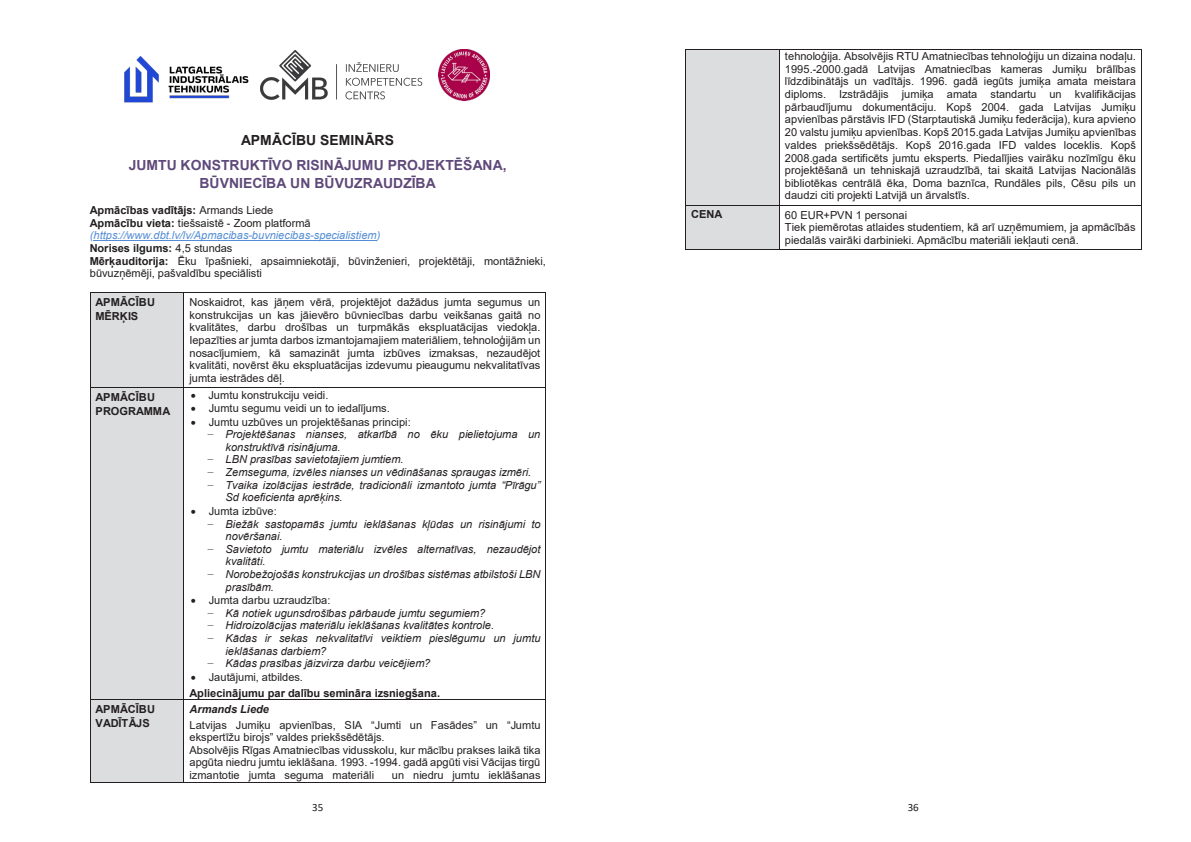
<style>
.page{position:relative;width:1191px;height:842px;background:#fff}
.page>*{position:absolute;margin:0;border:0;box-sizing:border-box;transform-origin:0 0}
.t1{font:700 13.9px/24.5px "Arial";color:#5f497a;text-align:center}
.t2{font:11px/12.7px "Arial";color:#231f20}
.t3{font:italic 11px "Arial";color:#231f20}
.t4{font:700 11px/14.4px "Arial";color:#231f20}
.t5{font:11px "Calibri";color:#231f20}
.s1{color:#231f20}
.s2{font-weight:700}
.s3{font-style:italic;color:#548dd4}
.s4{font-family:"Times New Roman";font-style:normal}
.s5{font-weight:400}
.s6{font-weight:700;font-style:italic}
</style>
<div class="page">
<hr style="left:93px;top:240px;width:284px;height:1px;background:#548dd4">
<div style="left:90px;top:293px;width:94px;height:95px;background:#dcdddf"></div>
<hr style="left:90px;top:293px;width:94px;height:1px;background:#231f20">
<hr style="left:184px;top:293px;width:361px;height:1px;background:#231f20">
<hr style="left:90px;top:293px;width:1px;height:95px;background:#231f20">
<hr style="left:184px;top:293px;width:1px;height:95px;background:#231f20">
<hr style="left:545px;top:293px;width:1px;height:95px;background:#231f20">
<div style="left:90px;top:388px;width:94px;height:311px;background:#dcdddf"></div>
<hr style="left:90px;top:388px;width:94px;height:1px;background:#231f20">
<hr style="left:184px;top:388px;width:361px;height:1px;background:#231f20">
<hr style="left:90px;top:388px;width:1px;height:311px;background:#231f20">
<hr style="left:184px;top:388px;width:1px;height:311px;background:#231f20">
<hr style="left:545px;top:388px;width:1px;height:311px;background:#231f20">
<div style="left:90px;top:700px;width:94px;height:82px;background:#dcdddf"></div>
<hr style="left:90px;top:699px;width:94px;height:1px;background:#231f20">
<hr style="left:184px;top:699px;width:361px;height:1px;background:#231f20">
<hr style="left:90px;top:700px;width:1px;height:82px;background:#231f20">
<hr style="left:90px;top:782px;width:94px;height:1px;background:#231f20">
<hr style="left:184px;top:700px;width:1px;height:82px;background:#231f20">
<hr style="left:184px;top:782px;width:361px;height:1px;background:#231f20">
<hr style="left:545px;top:700px;width:1px;height:82px;background:#231f20">
<img style="left:124px;top:56px;width:125px;height:47px">
<img style="left:260px;top:50px;width:163px;height:50px">
<img style="left:439px;top:50px;width:50px;height:51px">
<div style="left:686px;top:50px;width:93px;height:155px;background:#dcdddf"></div>
<hr style="left:686px;top:50px;width:93px;height:1px;background:#231f20">
<hr style="left:779px;top:50px;width:361px;height:1px;background:#231f20">
<hr style="left:685px;top:50px;width:1px;height:155px;background:#231f20">
<hr style="left:779px;top:50px;width:1px;height:155px;background:#231f20">
<hr style="left:1140px;top:50px;width:1px;height:155px;background:#231f20">
<div style="left:686px;top:205px;width:93px;height:44px;background:#dcdddf"></div>
<hr style="left:686px;top:205px;width:93px;height:1px;background:#231f20">
<hr style="left:779px;top:205px;width:361px;height:1px;background:#231f20">
<hr style="left:685px;top:205px;width:1px;height:44px;background:#231f20">
<hr style="left:686px;top:249px;width:93px;height:1px;background:#231f20">
<hr style="left:779px;top:205px;width:1px;height:44px;background:#231f20">
<hr style="left:779px;top:249px;width:361px;height:1px;background:#231f20">
<hr style="left:1140px;top:205px;width:1px;height:44px;background:#231f20">
<p class="t1" style="left:129px;top:128px;width:379px"><span class="s1">APMĀCĪBU SEMINĀRS<br></span>JUMTU KONSTRUKTĪVO RISINĀJUMU PROJEKTĒŠANA,</p>
<p class="t1" style="left:199px;top:171px;width:238px">BŪVNIECĪBA UN BŪVUZRAUDZĪBA</p>
<p class="t2" style="left:90px;top:204px;width:457px"><span class="s2">Apmācības vadītājs:</span> Armands Liede<br><span class="s2">Apmācību vieta:</span> tiešsaistē - Zoom platformā <span class="s3">(https://www.dbt.lv/lv/Apmacibas-buvniecibas-specialistiem)<br></span><span class="s2">Norises ilgums:</span> 4,5 stundas<br><span class="s2">Mērķauditorija:</span> Ēku īpašnieki, apsaimniekotāji, būvinženieri, projektētāji, montāžnieki, būvuzņēmēji, pašvaldību speciālisti</p>
<p class="t4" style="left:96px;top:295px;width:61px">APMĀCĪBU<br>MĒRĶIS</p>
<p class="t2" style="left:189px;top:296px;width:353px;text-align:justify">Noskaidrot, kas jāņem vērā, projektējot dažādus jumta segumus un konstrukcijas un kas jāievēro būvniecības darbu veikšanas gaitā no kvalitātes, darbu drošības un turpmākās ekspluatācijas viedokļa.<br>Iepazīties ar jumta darbos izmantojamajiem materiāliem, tehnoloģijām un nosacījumiem, kā samazināt jumta izbūves izmaksas, nezaudējot kvalitāti, novērst ēku ekspluatācijas izdevumu pieaugumu nekvalitatīvas jumta iestrādes dēļ.</p>
<p class="t4" style="left:96px;top:390px;width:76px">APMĀCĪBU<br>PROGRAMMA</p>
<p class="t2" style="left:191px;top:389px;width:139px">• Jumtu konstrukciju veidi.</p>
<p class="t2" style="left:191px;top:402px;width:201px">• Jumtu segumu veidi un to iedalījums.</p>
<p class="t2" style="left:191px;top:415px;width:221px">• Jumtu uzbūves un projektēšanas principi:</p>
<p class="t3" style="left:207px;top:427px;width:334px"><span class="s4">−</span> Projektēšanas nianses, atkarībā no ēku pielietojuma un</p>
<p class="t3" style="left:225px;top:440px;width:117px">konstruktīvā risinājuma.</p>
<p class="t3" style="left:207px;top:452px;width:197px"><span class="s4">−</span> LBN prasības savietotajiem jumtiem.</p>
<p class="t3" style="left:207px;top:465px;width:325px"><span class="s4">−</span> Zemseguma, izvēles nianses un vēdināšanas spraugas izmēri.</p>
<p class="t3" style="left:207px;top:478px;width:334px"><span class="s4">−</span> Tvaika izolācijas iestrāde, tradicionāli izmantoto jumta “Pīrāgu”</p>
<p class="t3" style="left:225px;top:490px;width:119px">Sd koeficienta aprēķins.</p>
<p class="t2" style="left:191px;top:505px;width:88px">• Jumta izbūve:</p>
<p class="t3" style="left:207px;top:517px;width:334px"><span class="s4">−</span> Biežāk sastopamās jumtu ieklāšanas kļūdas un risinājumi to</p>
<p class="t3" style="left:225px;top:529px;width:59px">novēršanai.</p>
<p class="t3" style="left:207px;top:542px;width:335px"><span class="s4">−</span> Savietoto jumtu materiālu izvēles alternatīvas, nezaudējot</p>
<p class="t3" style="left:225px;top:554px;width:42px">kvalitāti.</p>
<p class="t3" style="left:207px;top:567px;width:334px"><span class="s4">−</span> Norobežojošās konstrukcijas un drošības sistēmas atbilstoši LBN</p>
<p class="t3" style="left:225px;top:580px;width:50px">prasībām.</p>
<p class="t2" style="left:191px;top:594px;width:141px">• Jumta darbu uzraudzība:</p>
<p class="t3" style="left:207px;top:606px;width:279px"><span class="s4">−</span> Kā notiek ugunsdrošības pārbaude jumtu segumiem?</p>
<p class="t3" style="left:207px;top:618px;width:288px"><span class="s4">−</span> Hidroizolācijas materiālu ieklāšanas kvalitātes kontrole.</p>
<p class="t3" style="left:207px;top:631px;width:334px"><span class="s4">−</span> Kādas ir sekas nekvalitatīvi veiktiem pieslēgumu un jumtu</p>
<p class="t3" style="left:225px;top:644px;width:102px">ieklāšanas darbiem?</p>
<p class="t3" style="left:207px;top:656px;width:224px"><span class="s4">−</span> Kādas prasības jāizvirza darbu veicējiem?</p>
<p class="t4" style="left:189px;top:669px;width:252px;line-height:15.7px">• <span class="s5">Jautājumi, atbildes.<br></span>Apliecinājumu par dalību semināra izsniegšana.</p>
<p class="t4" style="left:96px;top:702px;width:61px">APMĀCĪBU<br>VADĪTĀJS</p>
<p class="t2" style="left:189px;top:701px;width:352px;line-height:15.8px"><span class="s6">Armands Liede<br></span>Latvijas Jumiķu apvienības, SIA “Jumti un Fasādes” un “Jumtu</p>
<p class="t2" style="left:189px;top:731px;width:352px">ekspertīžu birojs” valdes priekšsēdētājs.<br>Absolvējis Rīgas Amatniecības vidusskolu, kur mācību prakses laikā tika apgūta niedru jumtu ieklāšana. 1993. -1994. gadā apgūti visi Vācijas tirgū izmantotie jumta seguma materiāli</p>
<p class="t2" style="left:392px;top:769px;width:150px">un niedru jumtu ieklāšanas</p>
<p class="t5" style="left:312px;top:800px;width:13px">35</p>
<p class="t2" style="left:785px;top:50px;width:353px;text-align:justify">tehnoloģija. Absolvējis RTU Amatniecības tehnoloģiju un dizaina nodaļu.<br>1995.-2000.gadā Latvijas Amatniecības kameras Jumiķu brālības līdzdibinātājs un vadītājs. 1996. gadā iegūts jumiķa amata meistara diploms. Izstrādājis jumiķa amata standartu un kvalifikācijas pārbaudījumu dokumentāciju. Kopš 2004. gada Latvijas Jumiķu apvienības pārstāvis IFD (Starptautiskā Jumiķu federācija), kura apvieno 20 valstu jumiķu apvienības. Kopš 2015.gada Latvijas Jumiķu apvienības valdes priekšsēdētājs. Kopš 2016.gada IFD valdes loceklis. Kopš 2008.gada sertificēts jumtu eksperts. Piedalījies vairāku nozīmīgu ēku projektēšanā un tehniskajā uzraudzībā, tai skaitā Latvijas Nacionālās bibliotēkas centrālā ēka, Doma baznīca, Rundāles pils, Cēsu pils un daudzi citi projekti Latvijā un ārvalstīs.</p>
<p class="t4" style="left:691px;top:207px;width:33px">CENA</p>
<p class="t2" style="left:785px;top:208px;width:352px">60 EUR+PVN 1 personai<br>Tiek piemērotas atlaides studentiem, kā arī uzņēmumiem, ja apmācībās piedalās vairāki darbinieki. Apmācību materiāli iekļauti cenā.</p>
<p class="t5" style="left:907px;top:800px;width:13px">36</p>
</div>
